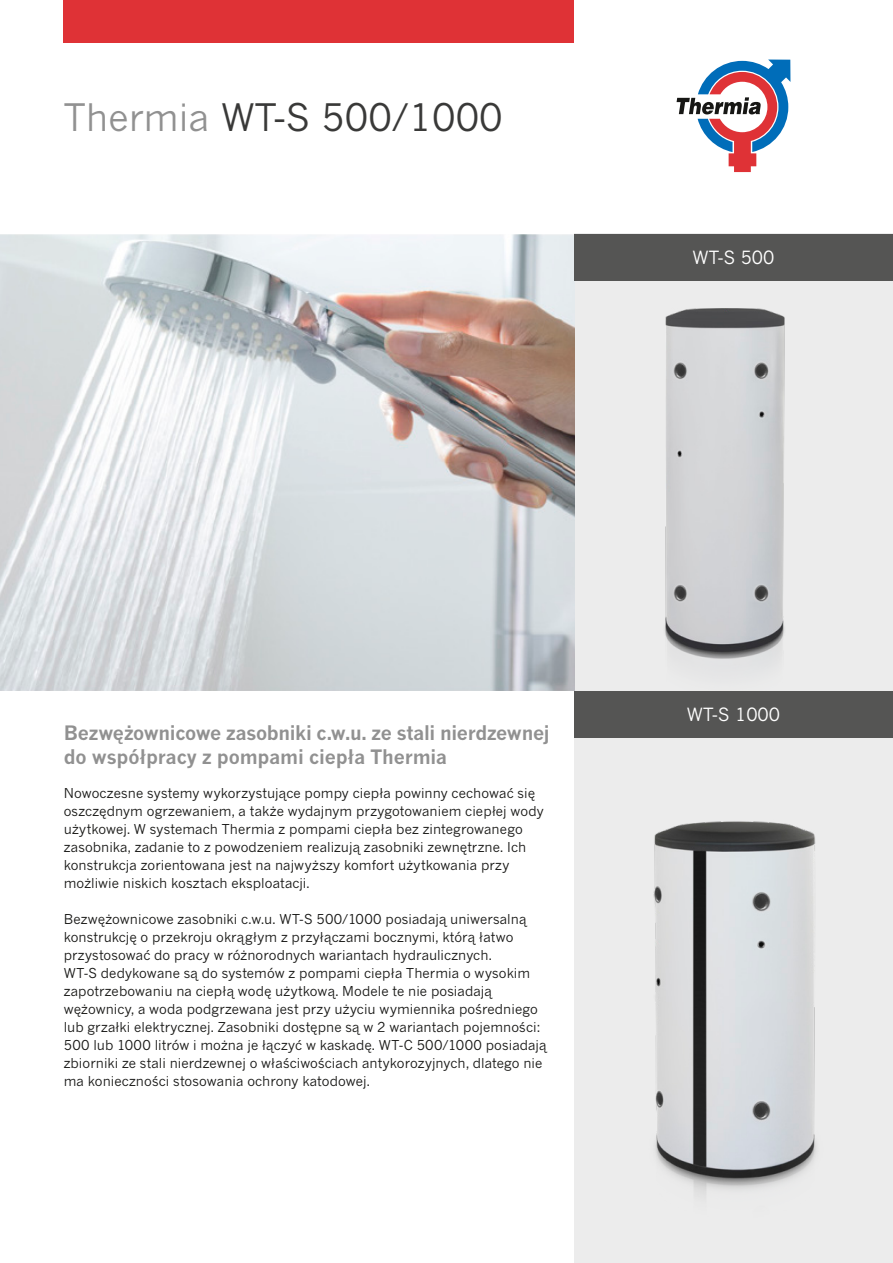
<style>
.page{position:relative;width:893px;height:1263px;background:#fff}
.page>*{position:absolute;margin:0;border:0;box-sizing:border-box;transform-origin:0 0}
.t1{font:37.5px "News Gothic MT Pro";color:#393938}
.t2{font:700 19.5px/24px "News Gothic MT Pro";letter-spacing:-.01em;color:#919191}
.t3{font:18px "News Gothic MT Pro";color:#fff}
.t4{font:13.5px/18px "News Gothic MT Pro";letter-spacing:.005em;color:#171715}
.s1{color:#919191}
</style>
<div class="page">
<div style="left:574px;top:234px;width:319px;height:1029px;background:#ececec"></div>
<img style="left:664px;top:308px;width:121px;height:358px">
<img style="left:653px;top:821px;width:163px;height:374px">
<img style="left:0;top:235px;width:574px;height:456px">
<div style="left:64px;top:0;width:510px;height:43px;background:#df3236"></div>
<svg style="left:677px;top:60px;width:113px;height:112px"></svg>
<div style="left:574px;top:234px;width:319px;height:47px;background:#555554"></div>
<div style="left:574px;top:691px;width:319px;height:47px;background:#555554"></div>
<h1 class="t1" style="left:64px;top:95px;width:440px"><span class="s1">Thermia</span> WT-S 500/1000</h1>
<h3 class="t3" style="left:693px;top:247px;width:83px">WT-S 500</h3>
<h2 class="t2" style="left:64px;top:721px;width:487px">Bezwężownicowe zasobniki c.w.u. ze stali nierdzewnej do współpracy z pompami ciepła Thermia</h2>
<p class="t4" style="left:64px;top:783px;width:482px">Nowoczesne systemy wykorzystujące pompy ciepła powinny cechować się oszczędnym ogrzewaniem, a także wydajnym przygotowaniem ciepłej wody użytkowej. W systemach Thermia z pompami ciepła bez zintegrowanego zasobnika, zadanie to z powodzeniem realizują zasobniki zewnętrzne. Ich konstrukcja zorientowana jest na najwyższy komfort użytkowania przy możliwie niskich kosztach eksploatacji.</p>
<p class="t4" style="left:64px;top:909px;width:484px">Bezwężownicowe zasobniki c.w.u. WT-S 500/1000 posiadają uniwersalną konstrukcję o przekroju okrągłym z przyłączami bocznymi, którą łatwo przystosować do pracy w różnorodnych wariantach hydraulicznych.<br>WT-S dedykowane są do systemów z pompami ciepła Thermia o wysokim zapotrzebowaniu na ciepłą wodę użytkową. Modele te nie posiadają wężownicy, a woda podgrzewana jest przy użyciu wymiennika pośredniego lub grzałki elektrycznej. Zasobniki dostępne są w 2 wariantach pojemności:<br>500 lub 1000 litrów i można je łączyć w kaskadę. WT-C 500/1000 posiadają zbiorniki ze stali nierdzewnej o właściwościach antykorozyjnych, dlatego nie ma konieczności stosowania ochrony katodowej.</p>
<h3 class="t3" style="left:687px;top:704px;width:95px">WT-S 1000</h3>
</div>
